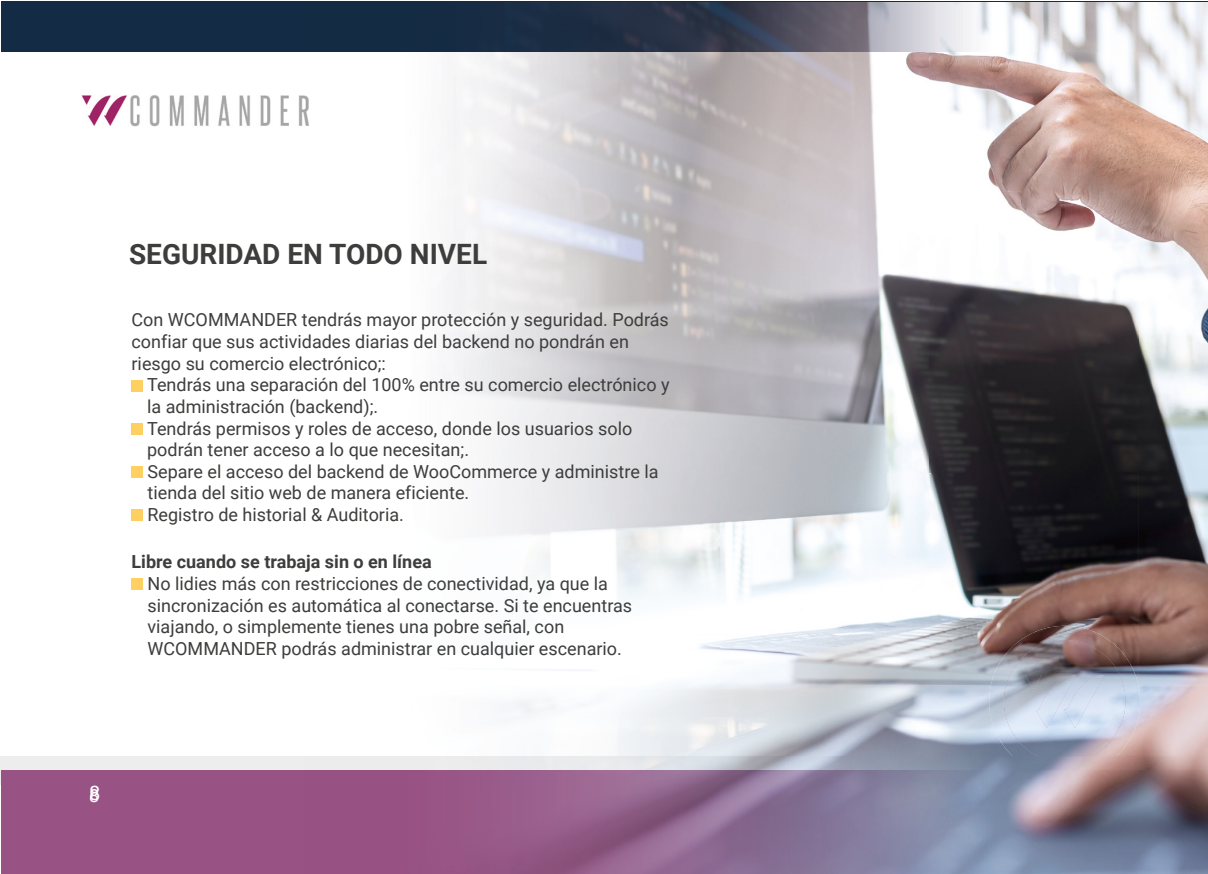
<style>
.page{position:relative;width:1208px;height:874px;background:#fff}
.page>*{position:absolute;margin:0;border:0;box-sizing:border-box;transform-origin:0 0}
.t1{font:700 28px "Roboto";color:#3d3d3c}
.t2{font:20px "Roboto";color:#fff}
.t3{font:18px/21.6px "Roboto";color:#3d3d3c}
.t4{font:700 18px "Roboto";color:#3d3d3c}
.t5{font:18px "Roboto";color:#fff}
</style>
<div class="page">
<div style="left:0;top:755px;width:1208px;height:28px;background:#ededed"></div>
<div style="left:1px;top:769px;width:1207px;height:104px;background:#985284"></div>
<div style="left:1px;top:1px;width:1207px;height:50px;background:#132b44"></div>
<img style="left:81px;top:95px;width:222px;height:32px">
<img style="left:303px;top:3px;width:905px;height:870px">
<img style="left:989px;top:625px;width:151px;height:130px">
<img style="left:1003px;top:640px;width:122px;height:115px">
<img style="left:1036px;top:674px;width:28px;height:53px">
<img style="left:1064px;top:674px;width:40px;height:53px">
<img style="left:1025px;top:674px;width:16px;height:16px">
<div style="left:132px;top:379px;width:11px;height:12px;background:#fed062"></div>
<div style="left:132px;top:423px;width:11px;height:11px;background:#fed062"></div>
<div style="left:132px;top:466px;width:11px;height:11px;background:#fed062"></div>
<div style="left:132px;top:509px;width:11px;height:12px;background:#fed062"></div>
<div style="left:132px;top:578px;width:11px;height:11px;background:#fed062"></div>
<h1 class="t1" style="left:129px;top:234px;width:360px">SEGURIDAD EN TODO NIVEL</h1>
<p class="t3" style="left:132px;top:308px;width:539px">Con WCOMMANDER tendrás mayor protección y seguridad. Podrás confiar que sus actividades diarias del backend no pondrán en riesgo su comercio electrónico;:</p>
<p class="t3" style="left:147px;top:373px;width:524px">Tendrás una separación del 100% entre su comercio electrónico y la administración (backend);.<br>Tendrás permisos y roles de acceso, donde los usuarios solo podrán tener acceso a lo que necesitan;.<br>Separe el acceso del backend de WooCommerce y administre la tienda del sitio web de manera eficiente.<br>Registro de historial &amp; Auditoria.</p>
<p class="t4" style="left:132px;top:549px;width:302px">Libre cuando se trabaja sin o en línea</p>
<p class="t3" style="left:147px;top:571px;width:486px">No lidies más con restricciones de conectividad, ya que la sincronización es automática al conectarse. Si te encuentras viajando, o simplemente tienes una pobre señal, con WCOMMANDER podrás administrar en cualquier escenario.</p>
<p class="t2" style="left:89px;top:778px;width:13px">8</p>
<p class="t5" style="left:89px;top:783px;width:12px">8</p>
</div>
